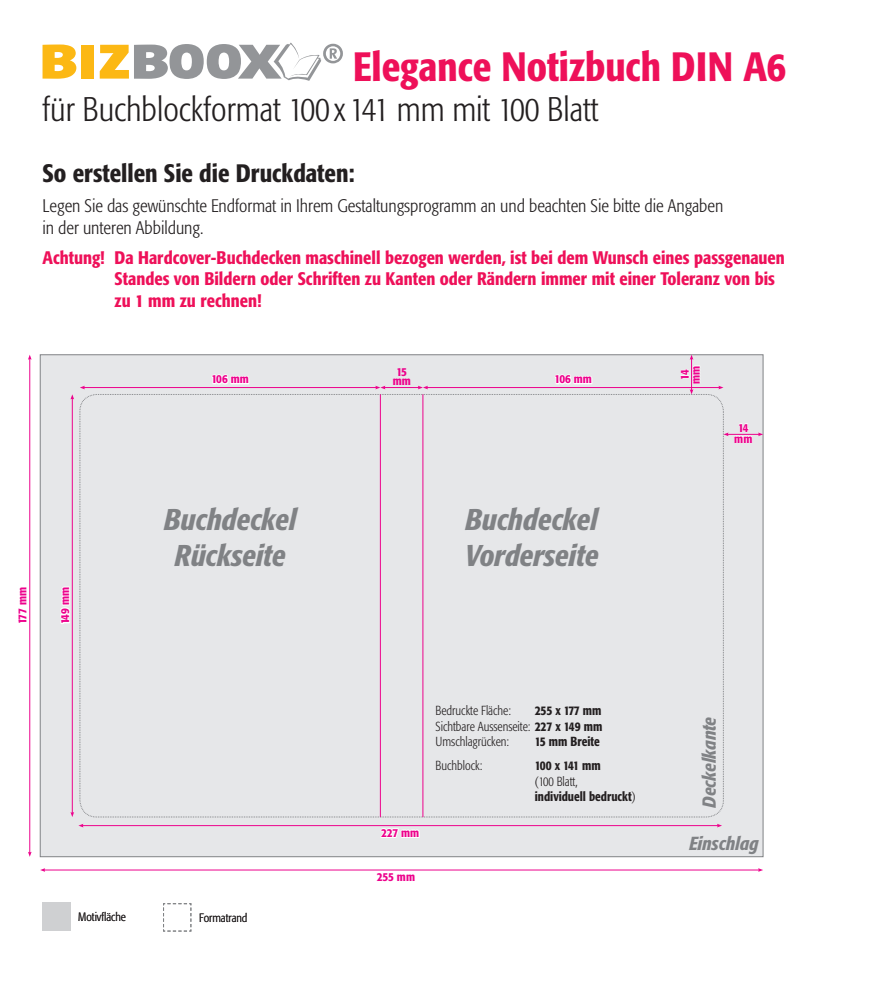
<style>
.page{position:relative;width:879px;height:993px;background:#fff}
.page>*{position:absolute;margin:0;border:0;box-sizing:border-box;transform-origin:0 0}
.t1{font:500 condensed 40.5px "Formata";color:#ee1059}
.t2{font:300 condensed 33.8px "Formata";color:#231f20}
.t3{font:italic 500 condensed 29.8px/35.7px "Formata";color:#808285}
.t4{font:500 condensed 25px "Formata";color:#231f20}
.t5{font:italic 500 condensed 18.7px "Formata";color:#808285}
.t6{font:500 condensed 18px/21.6px "Formata";color:#ee1059}
.t7{font:300 condensed 18px/21.6px "Formata";color:#231f20}
.t8{font:300 condensed 13px/15.6px "Formata";color:#231f20;text-align:justify;scale:.95 1}
.t9{font:500 condensed 13px/15.6px "Formata";color:#231f20;scale:.95 1}
.t10{font:500 condensed 12px/11px "Formata";color:#ed028c;text-align:center}
.t11{font:300 condensed 12px "Formata";color:#231f20}
.s1{font-weight:500}
.s2{font-weight:300}
</style>
<div class="page">
<svg style="left:43px;top:44px;width:33px;height:35px"></svg>
<div style="left:82px;top:45px;width:12px;height:34px;background:#fcb814"></div>
<svg style="left:100px;top:43px;width:243px;height:38px"></svg>
<div style="left:43px;top:901px;width:28px;height:29px;background:#cfd0d2"></div>
<svg style="left:163px;top:903px;width:29px;height:28px"></svg>
<div style="left:40px;top:354px;width:723px;height:502px;background:#e6e7e9;border:1px solid #808285"></div>
<hr style="left:30px;top:358px;width:1px;height:494px;background:#ed028c">
<svg style="left:28px;top:851px;width:4px;height:5px"></svg>
<hr style="left:44px;top:869px;width:715px;height:1px;background:#ed028c">
<svg style="left:40px;top:868px;width:5px;height:3px"></svg>
<svg style="left:758px;top:868px;width:5px;height:3px"></svg>
<hr style="left:691px;top:358px;width:1px;height:32px;background:#ed028c">
<svg style="left:690px;top:354px;width:3px;height:5px"></svg>
<svg style="left:60px;top:365px;width:703px;height:473px"></svg>
<h1 class="t1" style="left:353px;top:42px;width:435px">Elegance Notizbuch DIN A6</h1>
<h2 class="t2" style="left:43px;top:90px;width:557px">für Buchblockformat 100 x 141 mm mit 100 Blatt</h2>
<h3 class="t4" style="left:43px;top:157px;width:314px">So erstellen Sie die Druckdaten:</h3>
<p class="t7" style="left:43px;top:195px;width:682px">Legen Sie das gewünschte Endformat in Ihrem Gestaltungsprogramm an und beachten Sie bitte die Angaben in der unteren Abbildung.</p>
<p class="t6" style="left:115px;top:246px;width:672px;text-indent:-72px">Achtung! Da Hardcover-Buchdecken maschinell bezogen werden, ist bei dem Wunsch eines passgenauen<br>Standes von Bildern oder Schriften zu Kanten oder Rändern immer mit einer Toleranz von bis zu 1 mm zu rechnen!</p>
<p class="t10" style="left:393px;top:367px;width:19px;line-height:9px">15 mm</p>
<p class="t10" style="left:211px;top:373px;width:39px">106 mm</p>
<p class="t10" style="left:554px;top:373px;width:39px">106 mm</p>
<p class="t10" style="left:17px;top:623px;width:38px;rotate:-90deg">177 mm</p>
<p class="t10" style="left:59px;top:624px;width:39px;rotate:-90deg">149 mm</p>
<h3 class="t3" style="left:164px;top:502px;width:134px;text-align:center">Buchdeckel<br>Rückseite</h3>
<p class="t11" style="left:78px;top:909px;width:49px">Motivfläche</p>
<p class="t11" style="left:199px;top:910px;width:50px">Formatrand</p>
<h3 class="t3" style="left:464px;top:502px;width:135px">Buchdeckel<br>Vorderseite</h3>
<p class="t10" style="left:381px;top:826px;width:40px">227 mm</p>
<p class="t10" style="left:377px;top:871px;width:40px">255 mm</p>
<p class="t8" style="left:435px;top:702px;width:81px">Bedruckte Fläche:</p>
<p class="t8" style="left:435px;top:702px;width:177px;text-indent:99px"><span class="s1">255 x 177 mm </span>Sichtbare Aussenseite: <span class="s1">227 x 149 mm </span>Umschlagrücken:</p>
<p class="t9" style="left:535px;top:733px;width:70px">15 mm Breite</p>
<p class="t8" style="left:435px;top:757px;width:51px">Buchblock:</p>
<p class="t9" style="left:535px;top:757px;width:71px">100 x 141 mm</p>
<p class="t9" style="left:535px;top:773px;width:108px"><span class="s2">(100 Blatt,<br></span>individuell bedruckt<span class="s2">)</span></p>
<p class="t10" style="left:679px;top:383px;width:19px;rotate:-90deg">14 mm</p>
<p class="t10" style="left:734px;top:421px;width:19px">14 mm</p>
<p class="t5" style="left:698px;top:807px;width:92px;rotate:-90deg">Deckelkante</p>
<p class="t5" style="left:689px;top:831px;width:71px">Einschlag</p>
</div>
